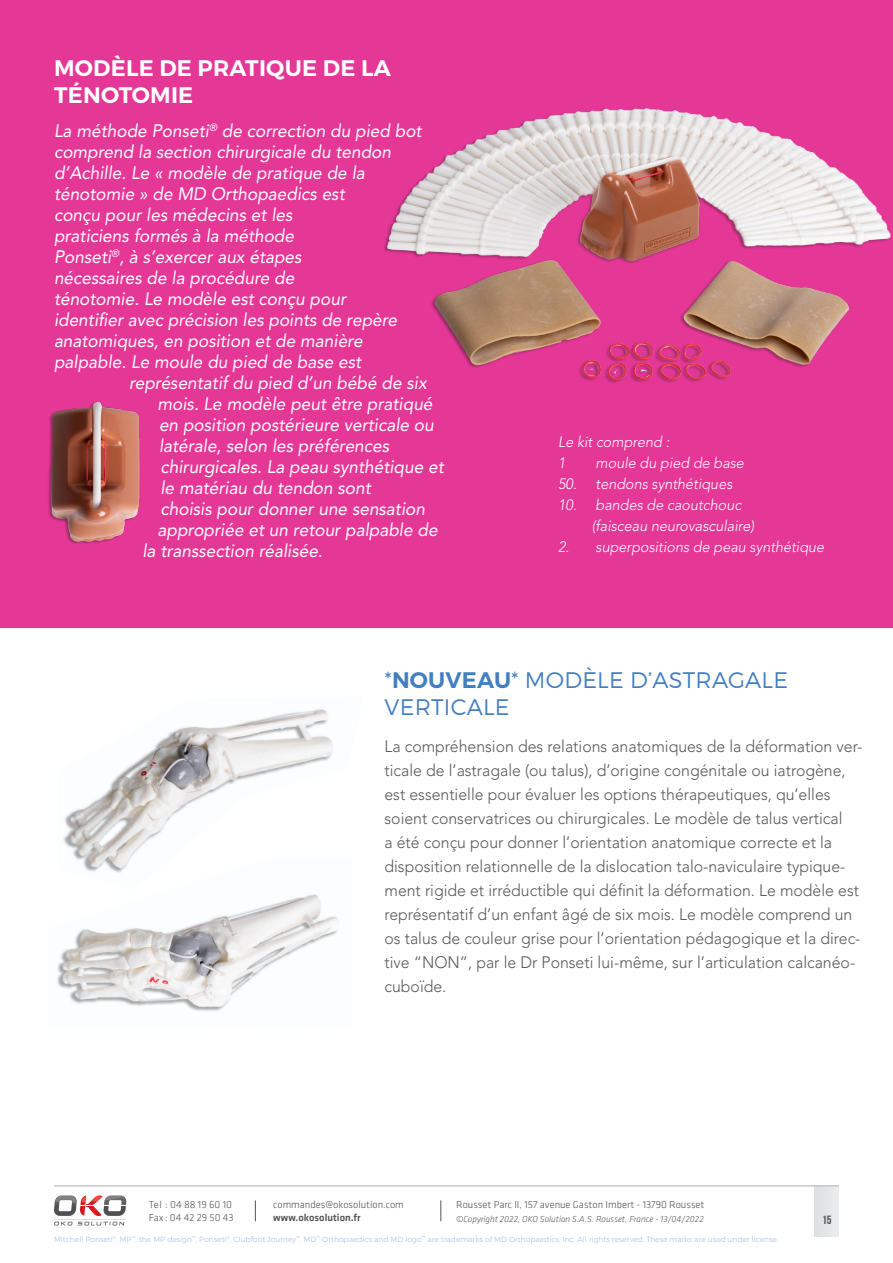
<style>
.page{position:relative;width:893px;height:1263px;background:#fff}
.page>*{position:absolute;margin:0;border:0;box-sizing:border-box;transform-origin:0 0}
.Catalog_Heading{font:300 22.5px/27px "Montserrat";letter-spacing:.01em;color:#437ec1}
.Catalog_Heading-2{font:600 22.5px/27px "Montserrat";letter-spacing:.01em;color:#fff}
.price_not_bold{font:italic 18px/21px "Avenir LT Std";color:#fff;scale:.96 1}
.Catalog_Copy{font:300 16.5px/24px "Avenir LT Std";color:#57585a;scale:.96 1}
.Catalog_Copy-2{font:italic 300 15px/21px "Avenir LT Std";color:#fff;scale:.96 1}
.t1{font:700 12px "Bebas Neue";color:#535353}
.t2{font:300 10.5px/12.6px "Klavika";color:#535353}
.t3{font:500 10.5px "Klavika";color:#535353}
.t4{font:italic 300 9px "Klavika";color:#535353}
.t5{font:300 7.5px "Montserrat";color:#b7c6e5}
.s1{font-weight:600}
</style>
<div class="page">
<div style="left:814px;top:1185px;width:25px;height:52px;background:#e4e5e7"></div>
<hr style="left:54px;top:1185px;width:785px;height:2px;background:#c7c7c7">
<svg style="left:54px;top:1195px;width:72px;height:30px"></svg>
<svg style="left:255px;top:1200px;width:1px;height:21px"></svg>
<svg style="left:440px;top:1200px;width:1px;height:21px"></svg>
<div style="left:0;top:0;width:893px;height:627px;background:#e43796"></div>
<img style="left:384px;top:108px;width:507px;height:275px">
<img style="left:48px;top:401px;width:92px;height:143px">
<img style="left:57px;top:894px;width:281px;height:117px">
<img style="left:63px;top:709px;width:270px;height:164px">
<p class="Catalog_Heading-2" style="left:54px;top:55px;width:338px">MODÈLE DE PRATIQUE DE LA<br>TÉNOTOMIE</p>
<p class="price_not_bold" style="left:54px;top:121px;width:384px">La méthode Ponseti<sup>®</sup> de correction du pied bot comprend la section chirurgicale du tendon d’Achille. Le « modèle de pratique de la ténotomie » de MD Orthopaedics est<br>conçu pour les médecins et les</p>
<p class="price_not_bold" style="left:54px;top:226px;width:252px">praticiens formés à la méthode</p>
<p class="price_not_bold" style="left:54px;top:247px;width:259px">Ponseti<sup>®</sup>, à s’exercer aux étapes</p>
<p class="price_not_bold" style="left:54px;top:268px;width:252px">nécessaires de la procédure de</p>
<p class="price_not_bold" style="left:54px;top:289px;width:306px">ténotomie. Le modèle est conçu pour</p>
<p class="price_not_bold" style="left:54px;top:310px;width:359px">identifier avec précision les points de repère anatomiques, en position et de manière</p>
<p class="price_not_bold" style="left:54px;top:352px;width:322px">palpable. Le moule du pied de base est</p>
<p class="price_not_bold" style="left:129px;top:373px;width:312px">représentatif du pied d’un bébé de six</p>
<p class="price_not_bold" style="left:158px;top:394px;width:288px">mois. Le modèle peut être pratiqué</p>
<p class="price_not_bold" style="left:159px;top:415px;width:288px">en position postérieure verticale ou</p>
<p class="price_not_bold" style="left:159px;top:436px;width:241px">latérale, selon les préférences</p>
<p class="price_not_bold" style="left:160px;top:457px;width:297px">chirurgicales. La peau synthétique et le matériau du tendon sont</p>
<p class="price_not_bold" style="left:160px;top:499px;width:277px">choisis pour donner une sensation</p>
<p class="price_not_bold" style="left:158px;top:520px;width:293px">appropriée et un retour palpable de</p>
<p class="price_not_bold" style="left:142px;top:541px;width:189px">la transsection réalisée.</p>
<p class="Catalog_Copy-2" style="left:558px;top:432px;width:117px">Le kit comprend :</p>
<p class="Catalog_Copy-2" style="left:558px;top:453px;width:9px">1</p>
<p class="Catalog_Copy-2" style="left:596px;top:453px;width:156px">moule du pied de base</p>
<p class="Catalog_Copy-2" style="left:558px;top:474px;width:183px">50. tendons synthétiques</p>
<p class="Catalog_Copy-2" style="left:592px;top:495px;width:170px;text-indent:-34px">10. bandes de caoutchouc (faisceau neurovasculaire)</p>
<p class="Catalog_Copy-2" style="left:558px;top:537px;width:279px">2. superpositions de peau synthétique</p>
<p class="Catalog_Heading" style="left:384px;top:666px;width:405px">*<span class="s1">NOUVEAU</span>* MODÈLE D’ASTRAGALE<br>VERTICALE</p>
<p class="Catalog_Copy" style="left:384px;top:735px;width:499px">La compréhension des relations anatomiques de la déformation ver&shy;ticale de l’astragale (ou talus), d’origine congénitale ou iatrogène, est essentielle pour évaluer les options thérapeutiques, qu’elles soient conservatrices ou chirurgicales. Le modèle de talus vertical<br>a été conçu pour donner l’orientation anatomique correcte et la disposition relationnelle de la dislocation talo-naviculaire typique&shy;ment rigide et irréductible qui définit la déformation. Le modèle est représentatif d’un enfant âgé de six mois. Le modèle comprend un os talus de couleur grise pour l’orientation pédagogique et la direc&shy;tive “NON”, par le Dr Ponseti lui-même, sur l’articulation calcanéo&shy;cuboïde.</p>
<p class="t2" style="left:149px;top:1198px;width:87px">Tel : 04 88 19 60 10<br>Fax : 04 42 29 50 43</p>
<p class="t2" style="left:273px;top:1198px;width:132px">commandes@okosolution.com</p>
<p class="t3" style="left:273px;top:1210px;width:89px">www.okosolution.fr</p>
<p class="t2" style="left:456px;top:1198px;width:250px">Rousset Parc II, 157 avenue Gaston Imbert - 13790 Rousset</p>
<p class="t4" style="left:456px;top:1213px;width:249px">©Copyright 2022, OKO Solution S.A.S. Rousset, France - 13/04/2022</p>
<p class="t5" style="left:54px;top:1234px;width:726px">Mitchell Ponseti<sup>®</sup>, MP<sup>™</sup>, the MP design<sup>™</sup>, Ponseti<sup>®</sup>, Clubfoot Journey<sup>™</sup>, MD<sup>™</sup> Orthopaedics and MD logo<sup>™</sup> are trademarks of MD Orthopaedics, Inc. All rights reserved. These marks are used under license.</p>
<p class="t1" style="left:822px;top:1213px;width:11px">15</p>
</div>
